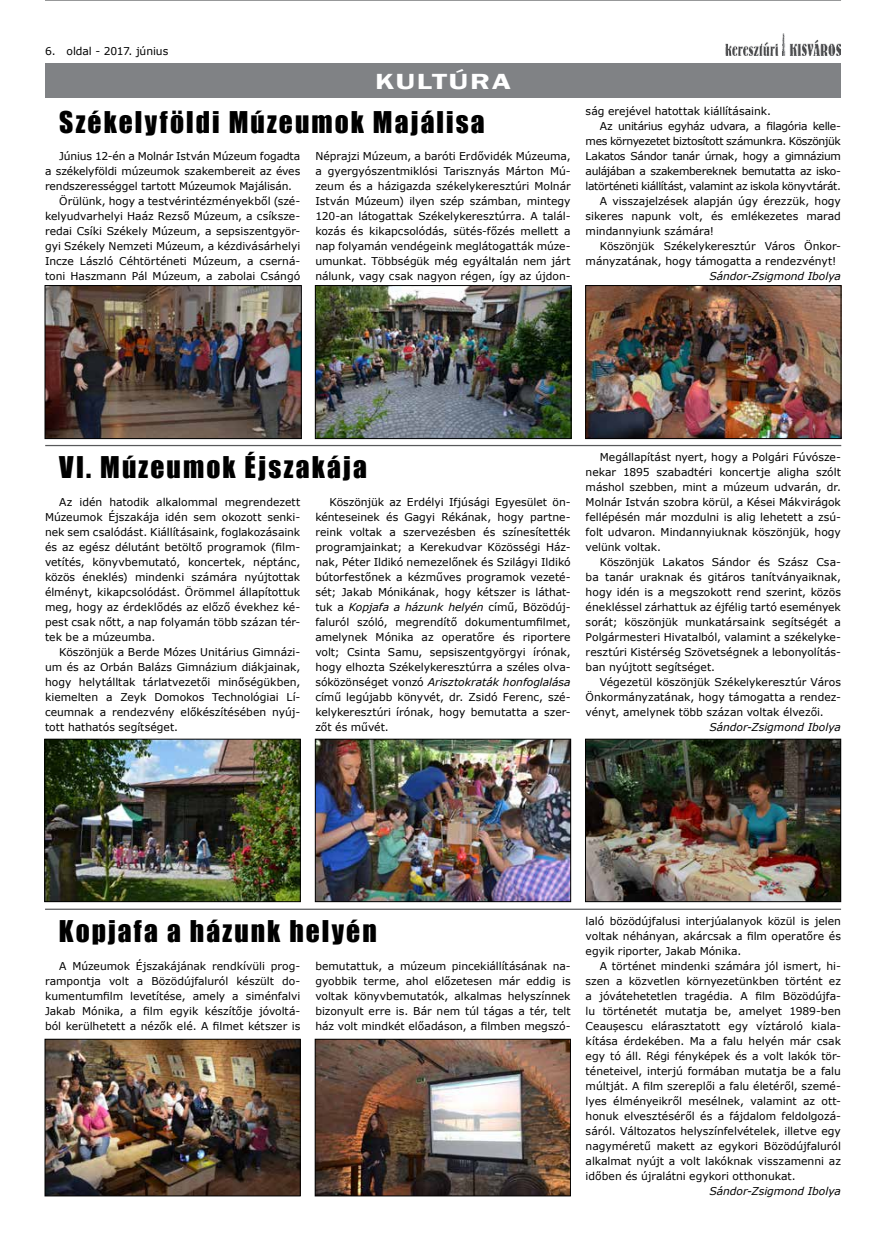
<style>
.page{position:relative;width:886px;height:1241px;background:#fff}
.page>*{position:absolute;margin:0;border:0;box-sizing:border-box;transform-origin:0 0}
.t1{font:27.5px "Impact";letter-spacing:.075em;color:#000}
.t2{font:600 22.5px "Franklin Gothic";letter-spacing:.05em;color:#fff;scale:1.36 1}
.t3{font:10.75px/15px "Verdana";letter-spacing:-.005em;color:#000;text-align:justify}
.t4{font:10.75px "Verdana";letter-spacing:-.03em;color:#000}
.t5{font:italic 10.75px "Verdana";color:#000}
.t6{font:10.75px "Verdana";letter-spacing:-.035em;color:#000}
.s1{font-style:italic}
</style>
<div class="page">
<img style="left:725px;top:34px;width:116px;height:21px">
<div style="left:45px;top:64px;width:796px;height:34px;background:#808285"></div>
<hr style="left:45px;top:0;width:796px;height:1px;background:#58595b">
<img style="left:317px;top:287px;width:252px;height:150px">
<div style="left:315px;top:285px;width:256px;height:154px;border:1px solid #000"></div>
<img style="left:587px;top:287px;width:252px;height:150px">
<div style="left:585px;top:285px;width:256px;height:154px;border:1px solid #000"></div>
<img style="left:47px;top:287px;width:253px;height:150px">
<div style="left:45px;top:285px;width:257px;height:154px;border:1px solid #000"></div>
<img style="left:46px;top:740px;width:253px;height:159px">
<div style="left:44px;top:738px;width:257px;height:163px;border:1px solid #000"></div>
<img style="left:317px;top:740px;width:252px;height:159px">
<div style="left:315px;top:738px;width:256px;height:163px;border:1px solid #000"></div>
<img style="left:587px;top:740px;width:252px;height:159px">
<div style="left:585px;top:738px;width:256px;height:163px;border:1px solid #000"></div>
<img style="left:47px;top:1040px;width:251px;height:153px">
<div style="left:45px;top:1038px;width:255px;height:157px;border:1px solid #000"></div>
<img style="left:317px;top:1040px;width:252px;height:153px">
<div style="left:315px;top:1038px;width:256px;height:157px;border:1px solid #000"></div>
<hr style="left:45px;top:445px;width:796px;height:1px;background:#58595b">
<hr style="left:45px;top:908px;width:796px;height:1px;background:#58595b">
<p class="t3" style="left:45px;top:44px;width:125px">6. oldal - 2017. június</p>
<h2 class="t2" style="left:375px;top:67px;width:101px">KULTÚRA</h2>
<h1 class="t1" style="left:59px;top:100px;width:427px">Székelyföldi Múzeumok Majálisa</h1>
<p class="t3" style="left:59px;top:149px;width:243px">Június 12-én a Molnár István Múzeum fogadta</p>
<p class="t3" style="left:45px;top:164px;width:257px">a székelyföldi múzeumok szakembereit az éves</p>
<p class="t3" style="left:45px;top:179px;width:249px">rendszerességgel tartott Múzeumok Majálisán.</p>
<p class="t3" style="left:59px;top:194px;width:243px">Örülünk, hogy a testvérintézményekből (szé-</p>
<p class="t3" style="left:45px;top:209px;width:257px">kelyudvarhelyi Haáz Rezső Múzeum, a csíksze-</p>
<p class="t3" style="left:45px;top:224px;width:257px">redai Csíki Székely Múzeum, a sepsiszentgyör-</p>
<p class="t3" style="left:45px;top:239px;width:257px">gyi Székely Nemzeti Múzeum, a kézdivásárhelyi</p>
<p class="t3" style="left:45px;top:254px;width:257px">Incze László Céhtörténeti Múzeum, a cserná-</p>
<p class="t3" style="left:45px;top:269px;width:257px">toni Haszmann Pál Múzeum, a zabolai Csángó</p>
<p class="t3" style="left:315px;top:149px;width:257px">Néprajzi Múzeum, a baróti Erdővidék Múzeuma, a gyergyószentmiklósi Tarisznyás Márton Mú&shy;zeum és a házigazda székelykeresztúri Molnár István Múzeum) ilyen szép számban, mintegy 120-an látogattak Székelykeresztúrra. A talál&shy;kozás és kikapcsolódás, sütés-főzés mellett a nap folyamán vendégeink meglátogatták múze&shy;umunkat. Többségük még egyáltalán nem járt nálunk, vagy csak nagyon régen, így az újdon-</p>
<p class="t3" style="left:586px;top:103px;width:187px">ság erejével hatottak kiállításaink.</p>
<p class="t4" style="left:600px;top:119px;width:243px">Az unitárius egyház udvara, a filagória kelle-</p>
<p class="t4" style="left:586px;top:134px;width:257px">mes környezetet biztosított számunkra. Köszönjük</p>
<p class="t6" style="left:586px;top:149px;width:257px">Lakatos Sándor tanár úrnak, hogy a gimnázium</p>
<p class="t4" style="left:586px;top:164px;width:257px">aulájában a szakembereknek bemutatta az isko-</p>
<p class="t4" style="left:586px;top:179px;width:257px">latörténeti kiállítást, valamint az iskola könyvtárát.</p>
<p class="t3" style="left:600px;top:193px;width:243px">A visszajelzések alapján úgy érezzük, hogy</p>
<p class="t3" style="left:586px;top:208px;width:257px">sikeres napunk volt, és emlékezetes marad</p>
<p class="t3" style="left:586px;top:223px;width:130px">mindannyiunk számára!</p>
<p class="t3" style="left:600px;top:238px;width:243px">Köszönjük Székelykeresztúr Város Önkor-</p>
<p class="t3" style="left:586px;top:253px;width:252px">mányzatának, hogy támogatta a rendezvényt!</p>
<p class="t5" style="left:709px;top:269px;width:133px">Sándor-Zsigmond Ibolya</p>
<h1 class="t1" style="left:59px;top:446px;width:309px">VI. Múzeumok Éjszakája</h1>
<p class="t3" style="left:45px;top:494px;width:257px;text-indent:14px">Az idén hatodik alkalommal megrendezett Múzeumok Éjszakája idén sem okozott senki&shy;nek sem csalódást. Kiállításaink, foglakozásaink és az egész délutánt betöltő programok (film&shy;vetítés, könyvbemutató, koncertek, néptánc, közös éneklés) mindenki számára nyújtottak élményt, kikapcsolódást. Örömmel állapítottuk meg, hogy az érdeklődés az előző évekhez ké&shy;pest csak nőtt, a nap folyamán több százan tér&shy;tek be a múzeumba.</p>
<p class="t3" style="left:45px;top:644px;width:257px;text-indent:14px">Köszönjük a Berde Mózes Unitárius Gimnázi&shy;um és az Orbán Balázs Gimnázium diákjainak, hogy helytálltak tárlatvezetői minőségükben, kiemelten a Zeyk Domokos Technológiai Lí&shy;ceumnak a rendezvény előkészítésében nyúj&shy;tott hathatós segítséget.</p>
<p class="t3" style="left:315px;top:494px;width:257px;text-indent:14px">Köszönjük az Erdélyi Ifjúsági Egyesület ön&shy;kénteseinek és Gagyi Rékának, hogy partne&shy;reink voltak a szervezésben és színesítették programjainkat; a Kerekudvar Közösségi Ház&shy;nak, Péter Ildikó nemezelőnek és Szilágyi Ildikó bútorfestőnek a kézműves programok vezeté&shy;sét; Jakab Mónikának, hogy kétszer is láthat&shy;tuk a <span class="s1">Kopjafa a házunk helyén</span> című, Bözödúj&shy;faluról szóló, megrendítő dokumentumfilmet, amelynek Mónika az operatőre és riportere volt; Csinta Samu, sepsiszentgyörgyi írónak, hogy elhozta Székelykeresztúrra a széles olva&shy;sóközönséget vonzó <span class="s1">Arisztokraták honfoglalása </span>című legújabb könyvét, dr. Zsidó Ferenc, szé&shy;kelykeresztúri írónak, hogy bemutatta a szer&shy;zőt és művét.</p>
<p class="t3" style="left:586px;top:449px;width:257px;text-indent:14px">Megállapítást nyert, hogy a Polgári Fúvósze&shy;nekar 1895 szabadtéri koncertje aligha szólt máshol szebben, mint a múzeum udvarán, dr.<br>Molnár István szobra körül, a Kései Mákvirágok fellépésén már mozdulni is alig lehetett a zsú&shy;folt udvaron. Mindannyiuknak köszönjük, hogy velünk voltak.</p>
<p class="t3" style="left:586px;top:554px;width:257px;text-indent:14px">Köszönjük Lakatos Sándor és Szász Csa&shy;ba tanár uraknak és gitáros tanítványaiknak, hogy idén is a megszokott rend szerint, közös énekléssel zárhattuk az éjfélig tartó események sorát; köszönjük munkatársaink segítségét a Polgármesteri Hivatalból, valamint a székelyke&shy;resztúri Kistérség Szövetségnek a lebonyolítás&shy;ban nyújtott segítséget.</p>
<p class="t3" style="left:586px;top:674px;width:257px;text-indent:14px">Végezetül köszönjük Székelykeresztúr Város Önkormányzatának, hogy támogatta a rendez&shy;vényt, amelynek több százan voltak élvezői.</p>
<p class="t5" style="left:709px;top:719px;width:133px">Sándor-Zsigmond Ibolya</p>
<h1 class="t1" style="left:59px;top:909px;width:319px">Kopjafa a házunk helyén</h1>
<p class="t3" style="left:45px;top:957px;width:257px;text-indent:14px">A Múzeumok Éjszakájának rendkívüli prog&shy;rampontja volt a Bözödújfaluról készült do&shy;kumentumfilm levetítése, amely a siménfalvi Jakab Mónika, a film egyik készítője jóvoltá&shy;ból kerülhetett a nézők elé. A filmet kétszer is</p>
<p class="t3" style="left:315px;top:957px;width:257px">bemutattuk, a múzeum pincekiállításának na&shy;gyobbik terme, ahol előzetesen már eddig is voltak könyvbemutatók, alkalmas helyszínnek bizonyult erre is. Bár nem túl tágas a tér, telt ház volt mindkét előadáson, a filmben megszó-</p>
<p class="t3" style="left:586px;top:913px;width:257px">laló bözödújfalusi interjúalanyok közül is jelen voltak néhányan, akárcsak a film operatőre és egyik riporter, Jakab Mónika.</p>
<p class="t3" style="left:586px;top:958px;width:257px;text-indent:14px">A történet mindenki számára jól ismert, hi&shy;szen a közvetlen környezetünkben történt ez a jóvátehetetlen tragédia. A film Bözödújfa&shy;lu történetét mutatja be, amelyet 1989-ben Ceaușescu elárasztatott egy víztároló kiala&shy;kítása érdekében. Ma a falu helyén már csak egy tó áll. Régi fényképek és a volt lakók tör&shy;téneteivel, interjú formában mutatja be a falu múltját. A film szereplői a falu életéről, szemé&shy;lyes élményeikről mesélnek, valamint az ott&shy;honuk elvesztéséről és a fájdalom feldolgozá&shy;sáról. Változatos helyszínfelvételek, illetve egy nagyméretű makett az egykori Bözödújfaluról alkalmat nyújt a volt lakóknak visszamenni az időben és újralátni egykori otthonukat.</p>
<p class="t5" style="left:709px;top:1183px;width:133px">Sándor-Zsigmond Ibolya</p>
</div>
